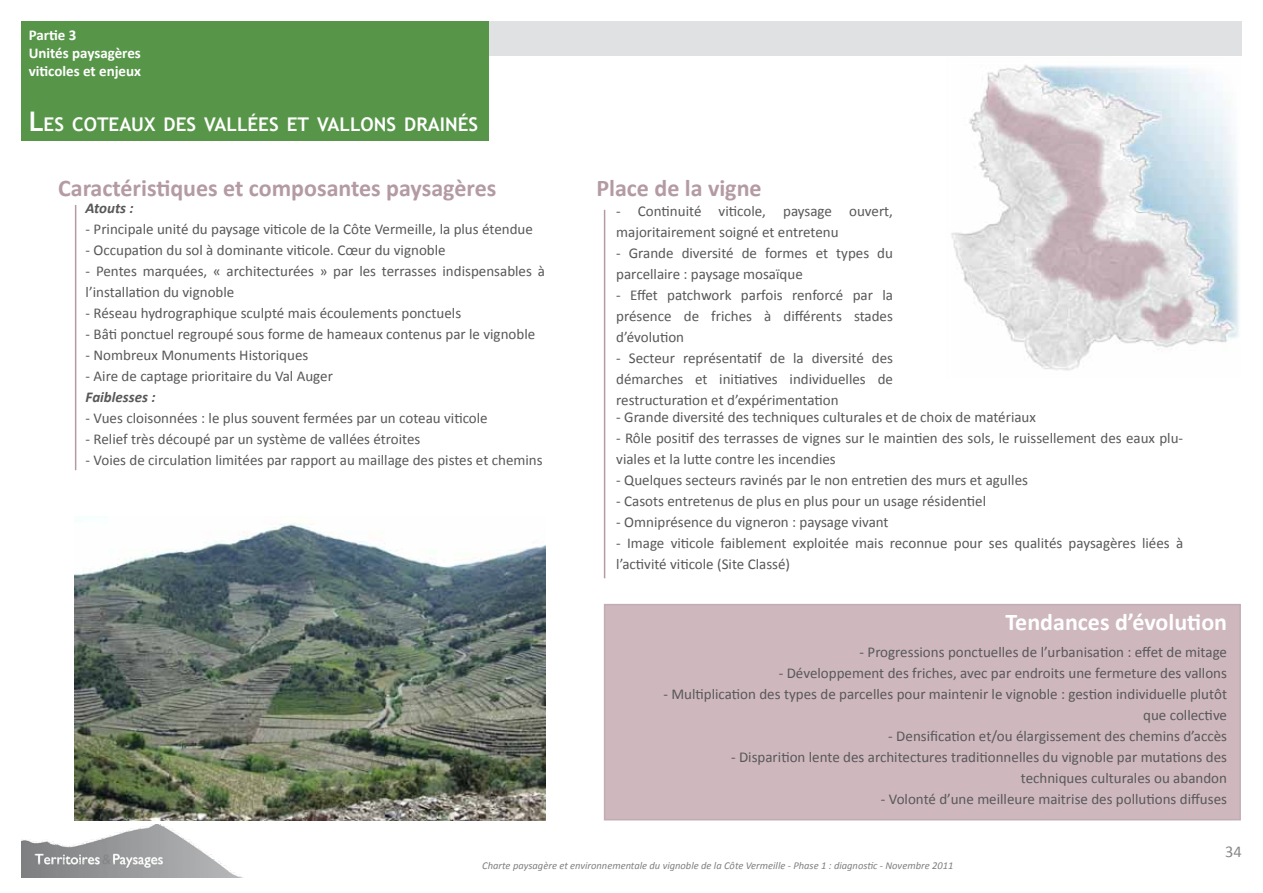
<style>
.page{position:relative;width:1263px;height:893px;background:#fff}
.page>*{position:absolute;margin:0;border:0;box-sizing:border-box;transform-origin:0 0}
.t1{font:700 24px "Calibri";color:#b49ba3}
.t2{font:700 24px "Calibri";color:#fff}
.t3{font:700 18.9px "Trebuchet MS";color:#fff}
.t4{font:16.5px "Calibri";color:#87888a}
.t5{font:15px/21px "Calibri";color:#58585a}
.t6{font:700 15px/18px "Calibri";color:#fff}
.t7{font:italic 700 15px "Calibri";color:#58585a}
.t8{font:italic 10.5px "Calibri";color:#808080}
.s1{font-size:27px}
</style>
<div class="page">
<img style="left:21px;top:824px;width:220px;height:53px">
<div style="left:489px;top:21px;width:753px;height:35px;background:#e0e1e2"></div>
<div style="left:21px;top:21px;width:468px;height:120px;background:#579649"></div>
<hr style="left:75px;top:205px;width:1px;height:265px;background:#b49ba3">
<div style="left:604px;top:604px;width:637px;height:216px;background:#ceb7bd;border:2px solid #c2acb3"></div>
<img style="left:74px;top:523px;width:471px;height:297px">
<hr style="left:604px;top:210px;width:1px;height:368px;background:#b49ba3">
<img style="left:951px;top:65px;width:288px;height:306px">
<p class="t6" style="left:29px;top:26px;width:114px">Partie 3<br>Unités paysagères viticoles et enjeux</p>
<p class="t3" style="left:29px;top:113px;width:451px"><span class="s1">L</span>ES COTEAUX DES VALLÉES ET VALLONS DRAINÉS</p>
<h1 class="t1" style="left:58px;top:172px;width:440px">Caractéristiques et composantes paysagères</h1>
<p class="t7" style="left:86px;top:198px;width:50px">Atouts :</p>
<p class="t5" style="left:86px;top:218px;width:449px">- Principale unité du paysage viticole de la Côte Vermeille, la plus étendue</p>
<p class="t5" style="left:86px;top:239px;width:362px">- Occupation du sol à dominante viticole. Cœur du vignoble</p>
<p class="t5" style="left:86px;top:260px;width:461px">- Pentes marquées, « architecturées » par les terrasses indispensables à l’installation du vignoble</p>
<p class="t5" style="left:86px;top:302px;width:377px">- Réseau hydrographique sculpté mais écoulements ponctuels</p>
<p class="t5" style="left:86px;top:323px;width:451px">- Bâti ponctuel regroupé sous forme de hameaux contenus par le vignoble</p>
<p class="t5" style="left:86px;top:344px;width:224px">- Nombreux Monuments Historiques</p>
<p class="t5" style="left:86px;top:365px;width:249px">- Aire de captage prioritaire du Val Auger</p>
<p class="t7" style="left:86px;top:387px;width:71px">Faiblesses :</p>
<p class="t5" style="left:86px;top:407px;width:404px">- Vues cloisonnées : le plus souvent fermées par un coteau viticole</p>
<p class="t5" style="left:86px;top:428px;width:336px">- Relief très découpé par un système de vallées étroites</p>
<p class="t5" style="left:86px;top:449px;width:458px">- Voies de circulation limitées par rapport au maillage des pistes et chemins</p>
<h1 class="t1" style="left:596px;top:172px;width:167px">Place de la vigne</h1>
<p class="t5" style="left:616px;top:201px;width:278px">- Continuité viticole, paysage ouvert, majoritairement soigné et entretenu</p>
<p class="t5" style="left:616px;top:243px;width:278px">- Grande diversité de formes et types du parcellaire : paysage mosaïque</p>
<p class="t5" style="left:616px;top:285px;width:278px;text-align:justify">- Effet patchwork parfois renforcé par la présence de friches à différents stades d’évolution</p>
<p class="t5" style="left:616px;top:348px;width:278px;text-align:justify">- Secteur représentatif de la diversité des démarches et initiatives individuelles de restructuration et d’expérimentation</p>
<p class="t5" style="left:616px;top:407px;width:421px">- Grande diversité des techniques culturales et de choix de matériaux</p>
<p class="t5" style="left:616px;top:428px;width:568px">- Rôle positif des terrasses de vignes sur le maintien des sols, le ruissellement des eaux plu&shy;viales et la lutte contre les incendies</p>
<p class="t5" style="left:616px;top:470px;width:413px">- Quelques secteurs ravinés par le non entretien des murs et agulles</p>
<p class="t5" style="left:616px;top:491px;width:371px">- Casots entretenus de plus en plus pour un usage résidentiel</p>
<p class="t5" style="left:616px;top:512px;width:274px">- Omniprésence du vigneron : paysage vivant</p>
<p class="t5" style="left:616px;top:533px;width:568px">- Image viticole faiblement exploitée mais reconnue pour ses qualités paysagères liées à l’activité viticole (Site Classé)</p>
<h1 class="t2" style="left:1005px;top:606px;width:223px">Tendances d’évolution</h1>
<p class="t5" style="left:860px;top:641px;width:369px">- Progressions ponctuelles de l’urbanisation : effet de mitage</p>
<p class="t5" style="left:779px;top:662px;width:450px">- Développement des friches, avec par endroits une fermeture des vallons</p>
<p class="t5" style="left:663px;top:683px;width:565px;text-align:right">- Multiplication des types de parcelles pour maintenir le vignoble : gestion individuelle plutôt que collective</p>
<p class="t5" style="left:888px;top:725px;width:340px">- Densification et/ou élargissement des chemins d’accès</p>
<p class="t5" style="left:731px;top:746px;width:497px;text-align:right">- Disparition lente des architectures traditionnelles du vignoble par mutations des techniques culturales ou abandon</p>
<p class="t5" style="left:881px;top:788px;width:348px">- Volonté d’une meilleure maitrise des pollutions diffuses</p>
<p class="t4" style="left:1225px;top:841px;width:18px">34</p>
<p class="t8" style="left:482px;top:858px;width:472px">Charte paysagère et environnementale du vignoble de la Côte Vermeille - Phase 1 : diagnostic - Novembre 2011</p>
</div>
